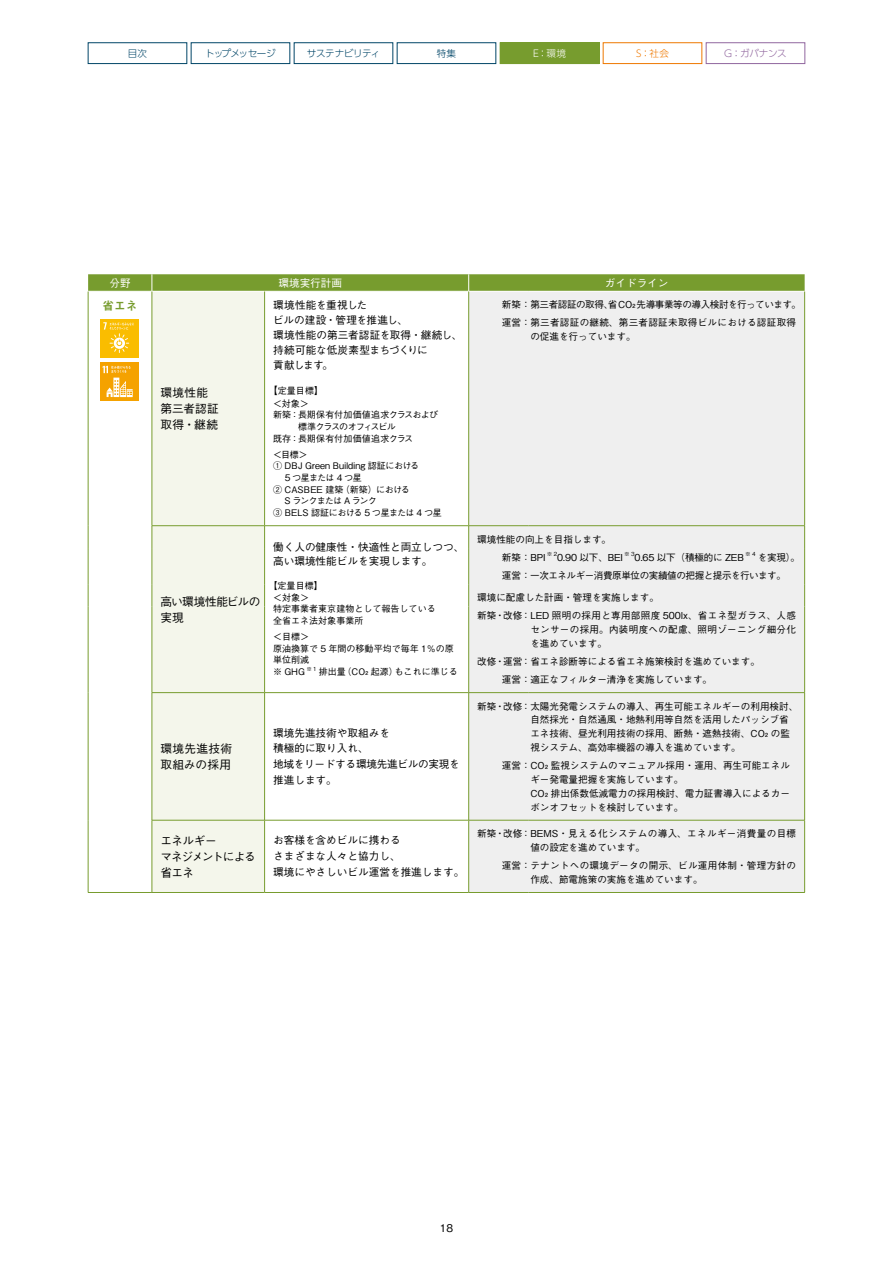
<style>
.page{position:relative;width:893px;height:1263px;background:#fff}
.page>*{position:absolute;margin:0;border:0;box-sizing:border-box;transform-origin:0 0}
.t1{font:500 11.7px/15.9px "Gothic BBB Pro";letter-spacing:-.055em;color:#000}
.t2{font:500 11.7px/15.9px "Gothic BBB Pro";letter-spacing:.02em;color:#000}
.t3{font:500 11.7px/15.9px "Gothic BBB Pro";letter-spacing:.025em;color:#000}
.t4{font:500 11.7px/15.9px "Gothic BBB Pro";letter-spacing:-.03em;color:#000}
.t5{font:11.7px "Midashi Go Pro MB31";color:#779c2e}
.t6{font:500 10.65px/15.9px "Gothic BBB Pro";color:#000}
.t7{font:500 10.65px "Gothic BBB Pro";color:#fff}
.t8{font:500 9.6px/13.8px "Gothic BBB Pro";color:#000}
.t9{font:500 9.6px/13.8px "Gothic BBB Pro";letter-spacing:.03em;color:#000}
.t10{font:500 9.6px/18px "Gothic BBB Pro";letter-spacing:-.04em;color:#000}
.t11{font:500 9.6px "Gothic BBB Pro";letter-spacing:.04em;color:#000}
.t12{font:300 9.6px "UD Shin Go Pro";letter-spacing:-.045em;color:#004567}
.t13{font:300 9.6px "UD Shin Go Pro";letter-spacing:-.065em;color:#004567}
.t14{font:300 9.6px "UD Shin Go Pro";letter-spacing:-.035em;color:#91679f}
.t15{font:300 9.6px "UD Shin Go Pro";color:#fff}
.t16{font:300 9.6px "UD Shin Go Pro";color:#ee7800}
.t17{font:500 9px/11.7px "Gothic BBB Pro";color:#000}
.t18{font:500 9px "Gothic BBB Pro";letter-spacing:-.045em;color:#000}
.t19{font:500 9px "Gothic BBB Pro";letter-spacing:-.1em;color:#000}
.t20{font:500 9px "Gothic BBB Pro";letter-spacing:-.095em;color:#000}
.t21{font:500 5.55px "Gothic BBB Pro";color:#000}
.s1{font-size:9.6px}
</style>
<div class="page">
<div style="left:153px;top:292px;width:111px;height:600px;background:#f4f6eb"></div>
<div style="left:469px;top:292px;width:335px;height:600px;background:#efefef"></div>
<svg style="left:88px;top:274px;width:717px;height:17px;background:#7b9f34"></svg>
<hr style="left:88px;top:291px;width:1px;height:235px;background:#779c2e">
<hr style="left:152px;top:291px;width:1px;height:234px;background:#779c2e">
<hr style="left:264px;top:291px;width:1px;height:234px;background:#779c2e">
<hr style="left:468px;top:291px;width:1px;height:234px;background:#779c2e">
<hr style="left:804px;top:291px;width:1px;height:234px;background:#779c2e">
<svg style="left:88px;top:526px;width:1px;height:22px"></svg>
<hr style="left:152px;top:525px;width:113px;height:1px;background:#779c2e">
<svg style="left:152px;top:526px;width:1px;height:22px"></svg>
<hr style="left:265px;top:525px;width:204px;height:1px;background:#779c2e">
<svg style="left:264px;top:526px;width:1px;height:22px"></svg>
<hr style="left:469px;top:525px;width:59px;height:1px;background:#779c2e">
<svg style="left:468px;top:526px;width:1px;height:22px"></svg>
<hr style="left:528px;top:525px;width:277px;height:1px;background:#779c2e">
<svg style="left:804px;top:526px;width:1px;height:22px"></svg>
<hr style="left:88px;top:548px;width:1px;height:36px;background:#779c2e">
<hr style="left:152px;top:548px;width:1px;height:36px;background:#779c2e">
<hr style="left:264px;top:548px;width:1px;height:36px;background:#779c2e">
<hr style="left:468px;top:548px;width:1px;height:36px;background:#779c2e">
<hr style="left:804px;top:548px;width:1px;height:36px;background:#779c2e">
<svg style="left:88px;top:584px;width:1px;height:22px"></svg>
<svg style="left:152px;top:584px;width:1px;height:22px"></svg>
<svg style="left:264px;top:584px;width:1px;height:22px"></svg>
<svg style="left:468px;top:584px;width:1px;height:22px"></svg>
<svg style="left:804px;top:584px;width:1px;height:22px"></svg>
<hr style="left:88px;top:606px;width:1px;height:87px;background:#779c2e">
<hr style="left:152px;top:606px;width:1px;height:86px;background:#779c2e">
<hr style="left:264px;top:606px;width:1px;height:86px;background:#779c2e">
<hr style="left:468px;top:606px;width:1px;height:86px;background:#779c2e">
<hr style="left:804px;top:606px;width:1px;height:86px;background:#779c2e">
<hr style="left:88px;top:693px;width:1px;height:127px;background:#779c2e">
<hr style="left:152px;top:692px;width:113px;height:1px;background:#779c2e">
<hr style="left:152px;top:693px;width:1px;height:127px;background:#779c2e">
<hr style="left:265px;top:692px;width:204px;height:1px;background:#779c2e">
<hr style="left:264px;top:693px;width:1px;height:127px;background:#779c2e">
<hr style="left:469px;top:692px;width:59px;height:1px;background:#779c2e">
<hr style="left:468px;top:693px;width:1px;height:127px;background:#779c2e">
<hr style="left:528px;top:692px;width:277px;height:1px;background:#779c2e">
<hr style="left:804px;top:693px;width:1px;height:127px;background:#779c2e">
<hr style="left:88px;top:820px;width:1px;height:72px;background:#779c2e">
<hr style="left:152px;top:820px;width:113px;height:1px;background:#779c2e">
<hr style="left:152px;top:820px;width:1px;height:72px;background:#779c2e">
<hr style="left:265px;top:820px;width:204px;height:1px;background:#779c2e">
<hr style="left:264px;top:820px;width:1px;height:72px;background:#779c2e">
<hr style="left:469px;top:820px;width:59px;height:1px;background:#779c2e">
<hr style="left:468px;top:820px;width:1px;height:72px;background:#779c2e">
<hr style="left:528px;top:820px;width:277px;height:1px;background:#779c2e">
<hr style="left:804px;top:820px;width:1px;height:72px;background:#779c2e">
<hr style="left:88px;top:892px;width:64px;height:1px;background:#779c2e">
<hr style="left:152px;top:892px;width:113px;height:1px;background:#779c2e">
<hr style="left:265px;top:892px;width:204px;height:1px;background:#779c2e">
<hr style="left:469px;top:892px;width:59px;height:1px;background:#779c2e">
<hr style="left:528px;top:892px;width:277px;height:1px;background:#779c2e">
<div style="left:100px;top:319px;width:38px;height:38px;background:#fabd00"></div>
<svg style="left:103px;top:322px;width:31px;height:31px"></svg>
<div style="left:100px;top:362px;width:38px;height:39px;background:#f5a200"></div>
<svg style="left:102px;top:366px;width:31px;height:31px"></svg>
<div style="left:88px;top:43px;width:99px;height:21px;border:1px solid #004567"></div>
<div style="left:294px;top:43px;width:99px;height:21px;border:1px solid #004567"></div>
<div style="left:706px;top:43px;width:99px;height:21px;border:1px solid #91679f"></div>
<div style="left:191px;top:43px;width:99px;height:21px;border:1px solid #004567"></div>
<div style="left:603px;top:43px;width:99px;height:21px;border:1px solid #ee7800"></div>
<div style="left:397px;top:43px;width:99px;height:21px;border:1px solid #004567"></div>
<div style="left:500px;top:43px;width:99px;height:21px;background:#779c2e"></div>
<p class="t12" style="left:128px;top:45px;width:21px">目次</p>
<p class="t13" style="left:205px;top:45px;width:72px">トップメッセージ</p>
<p class="t12" style="left:307px;top:45px;width:75px">サステナビリティ</p>
<p class="t12" style="left:437px;top:45px;width:21px">特集</p>
<p class="t15" style="left:533px;top:45px;width:34px">E：環境</p>
<p class="t16" style="left:636px;top:45px;width:34px">S：社会</p>
<p class="t14" style="left:724px;top:45px;width:64px">G：ガバナンス</p>
<p class="t7" style="left:109px;top:274px;width:23px">分野</p>
<p class="t7" style="left:278px;top:274px;width:65px">環境実行計画</p>
<p class="t7" style="left:605px;top:274px;width:65px">ガイドライン</p>
<p class="t5" style="left:102px;top:296px;width:37px">省エネ</p>
<p class="t8" style="left:502px;top:294px;width:301px;line-height:18px">新築：第三者認証の取得、省CO₂先導事業等の導入検討を行っています。運営：第三者認証の継続、第三者認証未取得ビルにおける認証取得</p>
<p class="t8" style="left:530px;top:328px;width:107px">の促進を行っています。</p>
<p class="t6" style="left:273px;top:296px;width:191px;line-height:14.9px">環境性能を重視した<br>ビルの建設・管理を推進し、<br>環境性能の第三者認証を取得・継続し、持続可能な低炭素型まちづくりに<br>貢献します。</p>
<p class="t17" style="left:268px;top:384px;width:56px"><span class="s1">【</span>定量目標】</p>
<p class="t17" style="left:273px;top:396px;width:37px">＜対象＞</p>
<p class="t17" style="left:273px;top:408px;width:167px">新築：長期保有付加価値追求クラスおよび</p>
<p class="t19" style="left:298px;top:419px;width:99px">標準クラスのオフィスビル</p>
<p class="t17" style="left:273px;top:431px;width:142px">既存：長期保有付加価値追求クラス</p>
<p class="t17" style="left:273px;top:447px;width:36px">＜目標＞</p>
<p class="t17" style="left:273px;top:459px;width:148px">① DBJ Green Building 認証における</p>
<p class="t17" style="left:285px;top:471px;width:79px">5 つ星または 4 つ星</p>
<p class="t17" style="left:273px;top:482px;width:138px">② CASBEE 建築（新築）における</p>
<p class="t20" style="left:285px;top:494px;width:94px">S ランクまたは A ランク</p>
<p class="t18" style="left:273px;top:505px;width:170px">③ BELS 認証における 5 つ星または 4 つ星</p>
<p class="t2" style="left:160px;top:383px;width:60px">環境性能第三者認証取得・継続</p>
<p class="t4" style="left:160px;top:592px;width:102px">高い環境性能ビルの実現</p>
<p class="t6" style="left:273px;top:539px;width:193px;line-height:13.8px">働く人の健康性・快適性と両立しつつ、高い環境性能ビルを実現します。</p>
<p class="t17" style="left:273px;top:579px;width:164px;text-indent:-5px">【定量目標】<br>＜対象＞<br>特定事業者東京建物として報告している全省エネ法対象事業所</p>
<p class="t17" style="left:273px;top:629px;width:182px">＜目標＞<br>原油換算で 5 年間の移動平均で毎年 1％の原単位削減<br>※ GHG</p>
<p class="t21" style="left:306px;top:664px;width:12px">※1</p>
<p class="t17" style="left:319px;top:665px;width:141px">排出量（CO₂ 起源）もこれに準じる</p>
<p class="t3" style="left:160px;top:739px;width:73px">環境先進技術取組みの採用</p>
<p class="t6" style="left:273px;top:723px;width:188px">環境先進技術や取組みを<br>積極的に取り入れ、<br>地域をリードする環境先進ビルの実現を推進します。</p>
<p class="t1" style="left:160px;top:831px;width:97px">エネルギー<br>マネジメントによる省エネ</p>
<p class="t6" style="left:273px;top:831px;width:193px">お客様を含めビルに携わる<br>さまざまな人々と協力し、<br>環境にやさしいビル運営を推進します。</p>
<p class="t10" style="left:502px;top:529px;width:286px;text-indent:-25px">環境性能の向上を目指します。<br>新築：BPI<br>運営：一次エネルギー消費原単位の実績値の把握と提示を行います。</p>
<p class="t21" style="left:547px;top:549px;width:12px">※2</p>
<p class="t8" style="left:557px;top:549px;width:67px">0.90 以下、BEI</p>
<p class="t21" style="left:624px;top:549px;width:12px">※3</p>
<p class="t8" style="left:634px;top:549px;width:111px">0.65 以下（積極的に ZEB</p>
<p class="t21" style="left:745px;top:549px;width:12px">※4</p>
<p class="t8" style="left:758px;top:549px;width:44px">を実現）。</p>
<p class="t8" style="left:477px;top:587px;width:320px;line-height:18px">環境に配慮した計画・管理を実施します。<br>新築・改修：LED 照明の採用と専用部照度 500lx、省エネ型ガラス、人感</p>
<p class="t8" style="left:502px;top:651px;width:260px;line-height:18px;text-indent:-25px">改修・運営：省エネ診断等による省エネ施策検討を進めています。運営：適正なフィルター清浄を実施しています。</p>
<p class="t9" style="left:530px;top:621px;width:267px">センサーの採用。内装明度への配慮、照明ゾーニング細分化を進めています。</p>
<p class="t8" style="left:477px;top:698px;width:323px">新築・改修：太陽光発電システムの導入、再生可能エネルギーの利用検討、</p>
<p class="t8" style="left:530px;top:712px;width:261px">自然採光・自然通風・地熱利用等自然を活用したパッシブ省エネ技術、昼光利用技術の採用、断熱・遮熱技術、CO₂ の監視システム、高効率機器の導入を進めています。</p>
<p class="t8" style="left:530px;top:771px;width:261px">ギー発電量把握を実施しています。<br>CO₂ 排出係数低減電力の採用検討、電力証書導入によるカーボンオフセットを検討しています。</p>
<p class="t8" style="left:502px;top:757px;width:290px">運営：CO₂ 監視システムのマニュアル採用・運用、再生可能エネル</p>
<p class="t11" style="left:477px;top:826px;width:320px">新築・改修：BEMS・見える化システムの導入、エネルギー消費量の目標</p>
<p class="t9" style="left:502px;top:857px;width:296px">運営：テナントへの環境データの開示、ビル運用体制・管理方針の</p>
<p class="t8" style="left:530px;top:839px;width:116px">値の設定を進めています。</p>
<p class="t8" style="left:530px;top:871px;width:174px">作成、節電施策の実施を進めています。</p>
<p class="t6" style="left:440px;top:1219px;width:15px">18</p>
</div>
